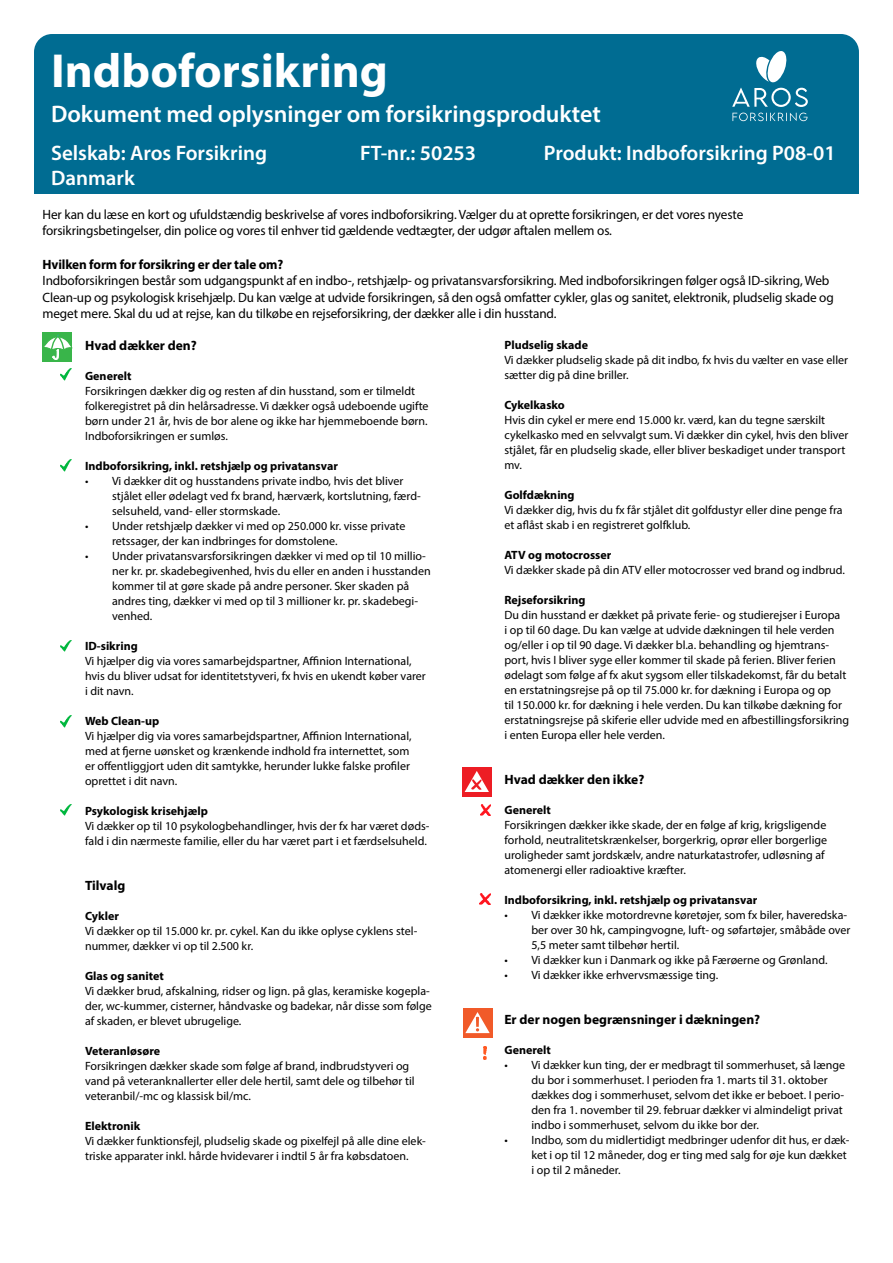
<style>
.page{position:relative;width:893px;height:1263px;background:#fff}
.page>*{position:absolute;margin:0;border:0;box-sizing:border-box;transform-origin:0 0}
.t1{font:700 48px "Myriad Pro";color:#fff}
.t2{font:600 24px "Myriad Pro";color:#fff}
.t3{font:600 21px "Myriad Pro";color:#fff}
.t4{font:13.5px/16.5px "Myriad Pro";letter-spacing:-.01em;color:#000}
.t5{font:700 13.5px "Myriad Pro";color:#000}
.t6{font:12px/15px "Myriad Pro";color:#000}
.t7{font:700 12px "Myriad Pro";color:#000}
</style>
<div class="page">
<div style="left:34px;top:34px;width:825px;height:159px;background:#006c92;border-radius:18px"></div>
<div style="left:43px;top:332px;width:29px;height:29px;background:#39b54a"></div>
<svg style="left:44px;top:334px;width:27px;height:26px"></svg>
<div style="left:463px;top:1008px;width:29px;height:29px;background:#f15a29"></div>
<svg style="left:465px;top:1012px;width:25px;height:21px"></svg>
<svg style="left:60px;top:369px;width:11px;height:12px"></svg>
<svg style="left:60px;top:459px;width:11px;height:12px"></svg>
<svg style="left:60px;top:640px;width:11px;height:12px"></svg>
<svg style="left:60px;top:716px;width:11px;height:12px"></svg>
<svg style="left:60px;top:804px;width:11px;height:12px"></svg>
<img style="left:483px;top:1046px;width:4px;height:14px">
<div style="left:462px;top:767px;width:30px;height:29px;background:#ed1d24"></div>
<svg style="left:465px;top:771px;width:24px;height:21px"></svg>
<svg style="left:480px;top:804px;width:11px;height:11px"></svg>
<svg style="left:479px;top:893px;width:11px;height:11px"></svg>
<svg style="left:732px;top:51px;width:76px;height:56px"></svg>
<svg style="left:732px;top:113px;width:75px;height:8px"></svg>
<h1 class="t1" style="left:51px;top:40px;width:339px">Indboforsikring</h1>
<h2 class="t2" style="left:51px;top:99px;width:551px">Dokument med oplysninger om forsikringsproduktet</h2>
<h3 class="t3" style="left:51px;top:140px;width:218px">Selskab: Aros Forsikring</h3>
<h3 class="t3" style="left:360px;top:140px;width:117px">FT-nr.: 50253</h3>
<h3 class="t3" style="left:544px;top:140px;width:293px">Produkt: Indboforsikring P08-01</h3>
<h3 class="t3" style="left:51px;top:165px;width:85px">Danmark</h3>
<p class="t4" style="left:43px;top:205px;width:702px">Her kan du læse en kort og ufuldstændig beskrivelse af vores indboforsikring. Vælger du at oprette forsikringen, er det vores nyeste forsikringsbetingelser, din police og vores til enhver tid gældende vedtægter, der udgør aftalen mellem os.</p>
<p class="t5" style="left:43px;top:255px;width:242px">Hvilken form for forsikring er der tale om?</p>
<p class="t4" style="left:43px;top:272px;width:793px">Indboforsikringen består som udgangspunkt af en indbo-, retshjælp- og privatansvarsforsikring. Med indboforsikringen følger også ID-sikring, Web<br>Clean-up og psykologisk krisehjælp. Du kan vælge at udvide forsikringen, så den også omfatter cykler, glas og sanitet, elektronik, pludselig skade og meget mere. Skal du ud at rejse, kan du tilkøbe en rejseforsikring, der dækker alle i din husstand.</p>
<p class="t5" style="left:85px;top:337px;width:113px">Hvad dækker den?</p>
<p class="t7" style="left:85px;top:368px;width:48px">Generelt</p>
<p class="t6" style="left:85px;top:384px;width:345px">Forsikringen dækker dig og resten af din husstand, som er tilmeldt folkeregistret på din helårsadresse. Vi dækker også udeboende ugifte børn under 21 år, hvis de bor alene og ikke har hjemmeboende børn.<br>Indboforsikringen er sumløs.</p>
<p class="t7" style="left:85px;top:458px;width:254px">Indboforsikring, inkl. retshjælp og privatansvar</p>
<p class="t6" style="left:112px;top:474px;width:310px;text-indent:-27px">• Vi dækker dit og husstandens private indbo, hvis det bliver stjålet eller ødelagt ved fx brand, hærværk, kortslutning, færd&shy;selsuheld, vand- eller stormskade.</p>
<p class="t6" style="left:112px;top:519px;width:295px;text-indent:-27px">• Under retshjælp dækker vi med op 250.000 kr. visse private retssager, der kan indbringes for domstolene.</p>
<p class="t6" style="left:112px;top:549px;width:320px;text-indent:-27px">• Under privatansvarsforsikringen dækker vi med op til 10 millio&shy;ner kr. pr. skadebegivenhed, hvis du eller en anden i husstanden kommer til at gøre skade på andre personer. Sker skaden på andres ting, dækker vi med op til 3 millioner kr. pr. skadebegi&shy;venhed.</p>
<p class="t7" style="left:85px;top:638px;width:54px">ID-sikring</p>
<p class="t6" style="left:85px;top:654px;width:342px">Vi hjælper dig via vores samarbejdspartner, Affinion International, hvis du bliver udsat for identitetstyveri, fx hvis en ukendt køber varer i dit navn.</p>
<p class="t7" style="left:85px;top:713px;width:76px">Web Clean-up</p>
<p class="t6" style="left:85px;top:729px;width:328px">Vi hjælper dig via vores samarbejdspartner, Affinion International, med at fjerne uønsket og krænkende indhold fra internettet, som er offentliggjort uden dit samtykke, herunder lukke falske profiler oprettet i dit navn.</p>
<p class="t7" style="left:85px;top:803px;width:124px">Psykologisk krisehjælp</p>
<p class="t6" style="left:85px;top:819px;width:346px">Vi dækker op til 10 psykologbehandlinger, hvis der fx har været døds&shy;fald i din nærmeste familie, eller du har været part i et færdselsuheld.</p>
<p class="t5" style="left:85px;top:877px;width:42px">Tilvalg</p>
<p class="t7" style="left:85px;top:908px;width:35px">Cykler</p>
<p class="t6" style="left:85px;top:924px;width:334px">Vi dækker op til 15.000 kr. pr. cykel. Kan du ikke oplyse cyklens stel&shy;nummer, dækker vi op til 2.500 kr.</p>
<p class="t7" style="left:85px;top:968px;width:80px">Glas og sanitet</p>
<p class="t6" style="left:85px;top:984px;width:348px">Vi dækker brud, afskalning, ridser og lign. på glas, keramiske kogepla&shy;der, wc-kummer, cisterner, håndvaske og badekar, når disse som følge af skaden, er blevet ubrugelige.</p>
<p class="t7" style="left:85px;top:1043px;width:77px">Veteranløsøre</p>
<p class="t6" style="left:85px;top:1059px;width:331px">Forsikringen dækker skade som følge af brand, indbrudstyveri og vand på veteranknallerter eller dele hertil, samt dele og tilbehør til veteranbil/-mc og klassisk bil/mc.</p>
<p class="t7" style="left:85px;top:1118px;width:57px">Elektronik</p>
<p class="t6" style="left:85px;top:1134px;width:342px">Vi dækker funktionsfejl, pludselig skade og pixelfejl på alle dine elek&shy;triske apparater inkl. hårde hvidevarer i indtil 5 år fra købsdatoen.</p>
<p class="t7" style="left:504px;top:337px;width:85px">Pludselig skade</p>
<p class="t6" style="left:504px;top:352px;width:345px">Vi dækker pludselig skade på dit indbo, fx hvis du vælter en vase eller sætter dig på dine briller.</p>
<p class="t7" style="left:504px;top:397px;width:62px">Cykelkasko</p>
<p class="t6" style="left:504px;top:412px;width:346px">Hvis din cykel er mere end 15.000 kr. værd, kan du tegne særskilt cykelkasko med en selvvalgt sum. Vi dækker din cykel, hvis den bliver stjålet, får en pludselig skade, eller bliver beskadiget under transport mv.</p>
<p class="t7" style="left:504px;top:487px;width:72px">Golfdækning</p>
<p class="t6" style="left:504px;top:502px;width:340px">Vi dækker dig, hvis du fx får stjålet dit golfdustyr eller dine penge fra et aflåst skab i en registreret golfklub.</p>
<p class="t7" style="left:504px;top:547px;width:108px">ATV og motocrosser</p>
<p class="t6" style="left:504px;top:562px;width:342px">Vi dækker skade på din ATV eller motocrosser ved brand og indbrud.</p>
<p class="t7" style="left:504px;top:592px;width:82px">Rejseforsikring</p>
<p class="t6" style="left:504px;top:607px;width:346px">Du din husstand er dækket på private ferie- og studierejser i Europa<br>i op til 60 dage. Du kan vælge at udvide dækningen til hele verden og/eller i op til 90 dage. Vi dækker bl.a. behandling og hjemtrans&shy;port, hvis I bliver syge eller kommer til skade på ferien. Bliver ferien ødelagt som følge af fx akut sygsom eller tilskadekomst, får du betalt en erstatningsrejse på op til 75.000 kr. for dækning i Europa og op<br>til 150.000 kr. for dækning i hele verden. Du kan tilkøbe dækning for erstatningsrejse på skiferie eller udvide med en afbestillingsforsikring i enten Europa eller hele verden.</p>
<p class="t5" style="left:504px;top:771px;width:141px">Hvad dækker den ikke?</p>
<p class="t7" style="left:504px;top:802px;width:48px">Generelt</p>
<p class="t6" style="left:504px;top:817px;width:324px">Forsikringen dækker ikke skade, der en følge af krig, krigsligende forhold, neutralitetskrænkelser, borgerkrig, oprør eller borgerlige uroligheder samt jordskælv, andre naturkatastrofer, udløsning af atomenergi eller radioaktive kræfter.</p>
<p class="t7" style="left:504px;top:892px;width:254px">Indboforsikring, inkl. retshjælp og privatansvar</p>
<p class="t6" style="left:531px;top:907px;width:321px;text-indent:-27px">• Vi dækker ikke motordrevne køretøjer, som fx biler, haveredska&shy;ber over 30 hk, campingvogne, luft- og søfartøjer, småbåde over<br>5,5 meter samt tilbehør hertil.</p>
<p class="t6" style="left:504px;top:952px;width:325px">• Vi dækker kun i Danmark og ikke på Færøerne og Grønland.</p>
<p class="t6" style="left:504px;top:967px;width:215px">• Vi dækker ikke erhvervsmæssige ting.</p>
<p class="t5" style="left:504px;top:1011px;width:257px">Er der nogen begrænsninger i dækningen?</p>
<p class="t7" style="left:504px;top:1042px;width:48px">Generelt</p>
<p class="t6" style="left:531px;top:1057px;width:315px;text-indent:-27px">• Vi dækker kun ting, der er medbragt til sommerhuset, så længe du bor i sommerhuset. I perioden fra 1. marts til 31. oktober dækkes dog i sommerhuset, selvom det ikke er beboet. I perio&shy;den fra 1. november til 29. februar dækker vi almindeligt privat indbo i sommerhuset, selvom du ikke bor der.</p>
<p class="t6" style="left:531px;top:1132px;width:320px;text-indent:-27px">• Indbo, som du midlertidigt medbringer udenfor dit hus, er dæk&shy;ket i op til 12 måneder, dog er ting med salg for øje kun dækket i op til 2 måneder.</p>
</div>
